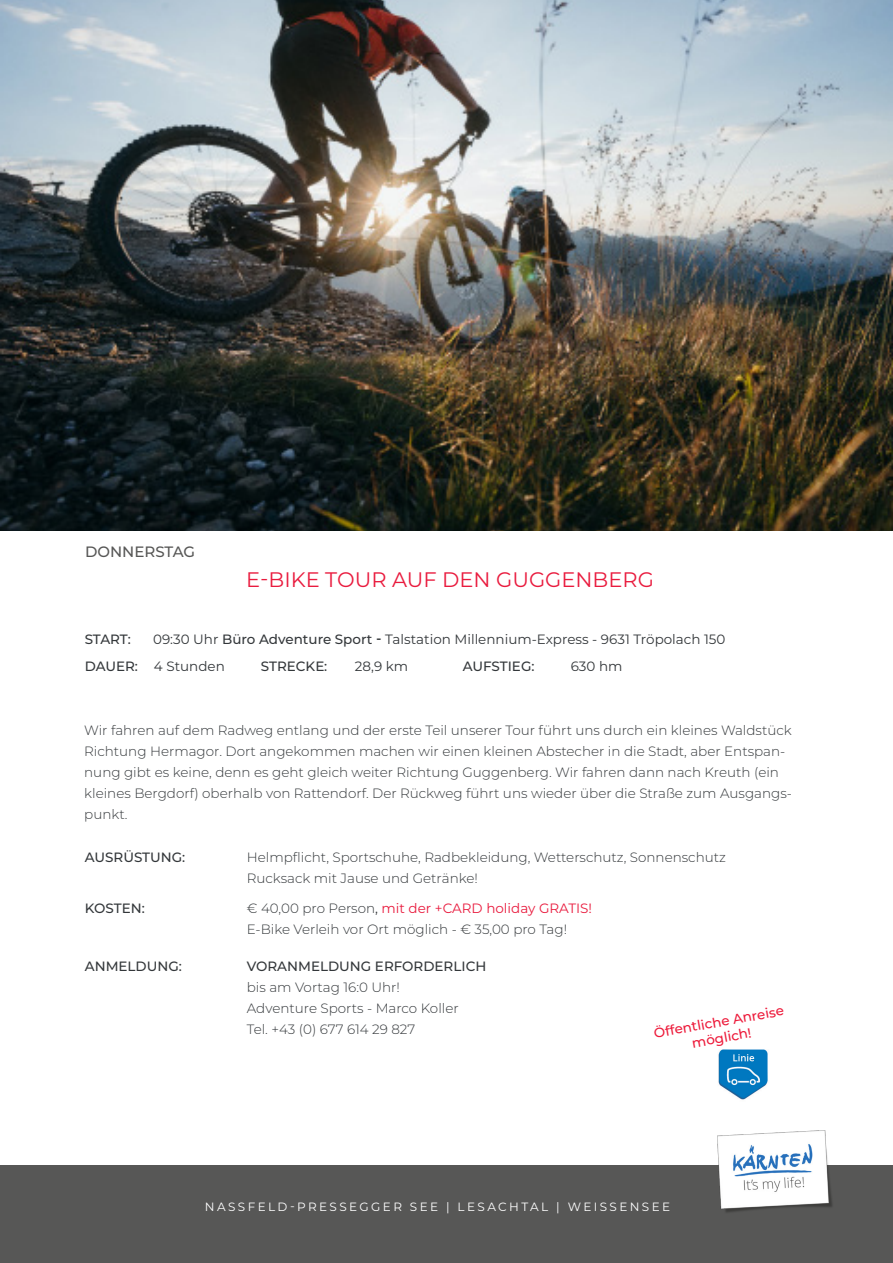
<style>
.page{position:relative;width:893px;height:1263px;background:#fff}
.page>*{position:absolute;margin:0;border:0;box-sizing:border-box;transform-origin:0 0}
.Unter_Headline{font:21px "Montserrat";color:#e91b3e}
.t1{font:500 15px "Montserrat";color:#575756}
.Fließtext{font:300 13.5px/21px "Montserrat";color:#33373a}
.Unter_Headline-2{font:300 13.5px/21px "Montserrat";color:#33373a}
.Unter_Headline-3{font:13.5px "Montserrat";color:#33373a}
.Unter_Headline-4{font:500 13.5px "Montserrat";color:#33373a}
.Headline_NEU{font:500 13.5px/16.2px "Montserrat";color:#ed1a3a;text-align:center}
.t2{font:12px "Montserrat";letter-spacing:.2em;color:#fff}
.s1{font-weight:500}
.s2{font-weight:600}
.s3{font-weight:400}
.s4{font-weight:400;color:#e91b3e}
</style>
<div class="page">
<div style="left:0;top:1165px;width:893px;height:98px;background:#575756"></div>
<img style="left:0;top:0;width:893px;height:531px">
<img style="left:718px;top:1049px;width:50px;height:51px">
<img style="left:717px;top:1130px;width:115px;height:83px">
<p class="t1" style="left:85px;top:541px;width:112px">DONNERSTAG</p>
<p class="Unter_Headline" style="left:246px;top:565px;width:409px">E-BIKE TOUR AUF DEN GUGGENBERG</p>
<p class="Unter_Headline-4" style="left:85px;top:630px;width:48px">START:</p>
<p class="Unter_Headline-3" style="left:153px;top:630px;width:574px">09:30 Uhr <span class="s1">Büro Adventure Sport</span> <span class="s2">-</span> Talstation Millennium-Express - 9631 Tröpolach 150</p>
<p class="Unter_Headline-3" style="left:85px;top:657px;width:142px"><span class="s1">DAUER:</span> 4 Stunden</p>
<p class="Unter_Headline-4" style="left:261px;top:657px;width:68px">STRECKE:</p>
<p class="Unter_Headline-3" style="left:355px;top:657px;width:55px">28,9 km</p>
<p class="Unter_Headline-4" style="left:463px;top:657px;width:73px">AUFSTIEG:</p>
<p class="Unter_Headline-3" style="left:571px;top:657px;width:53px">630 hm</p>
<p class="Fließtext" style="left:84px;top:719px;width:709px">Wir fahren auf dem Radweg entlang und der erste Teil unserer Tour führt uns durch ein kleines Waldstück Richtung Hermagor. Dort angekommen machen wir einen kleinen Abstecher in die Stadt, aber Entspan&shy;nung gibt es keine, denn es geht gleich weiter Richtung Guggenberg. Wir fahren dann nach Kreuth (ein kleines Bergdorf) oberhalb von Rattendorf. Der Rückweg führt uns wieder über die Straße zum Ausgangs&shy;punkt.</p>
<p class="Unter_Headline-4" style="left:85px;top:848px;width:102px">AUSRÜSTUNG:</p>
<p class="Unter_Headline-2" style="left:247px;top:846px;width:481px">Helmpflicht, Sportschuhe, Radbekleidung, Wetterschutz, Sonnenschutz</p>
<p class="Fließtext" style="left:247px;top:867px;width:233px">Rucksack mit Jause und Getränke!</p>
<p class="Unter_Headline-4" style="left:85px;top:899px;width:61px">KOSTEN:</p>
<p class="Unter_Headline-2" style="left:247px;top:897px;width:347px">€ 40,00 pro Person<span class="s3">,</span> <span class="s4">mit der +CARD holiday GRATIS!<br></span>E-Bike Verleih vor Ort möglich - € 35,00 pro Tag!</p>
<p class="Unter_Headline-4" style="left:85px;top:957px;width:99px">ANMELDUNG:</p>
<p class="Unter_Headline-4" style="left:247px;top:957px;width:241px">VORANMELDUNG ERFORDERLICH</p>
<p class="Unter_Headline-2" style="left:247px;top:976px;width:155px">bis am Vortag 16:0 Uhr!</p>
<p class="Unter_Headline-2" style="left:247px;top:997px;width:213px">Adventure Sports - Marco Koller<br>Tel. +43 (0) 677 614 29 827</p>
<p class="Headline_NEU" style="left:653px;top:1024px;width:133px;rotate:-10deg">Öffentliche Anreise möglich!</p>
<p class="t2" style="left:205px;top:1198px;width:467px">NASSFELD-PRESSEGGER SEE | LESACHTAL | WEISSENSEE</p>
</div>
